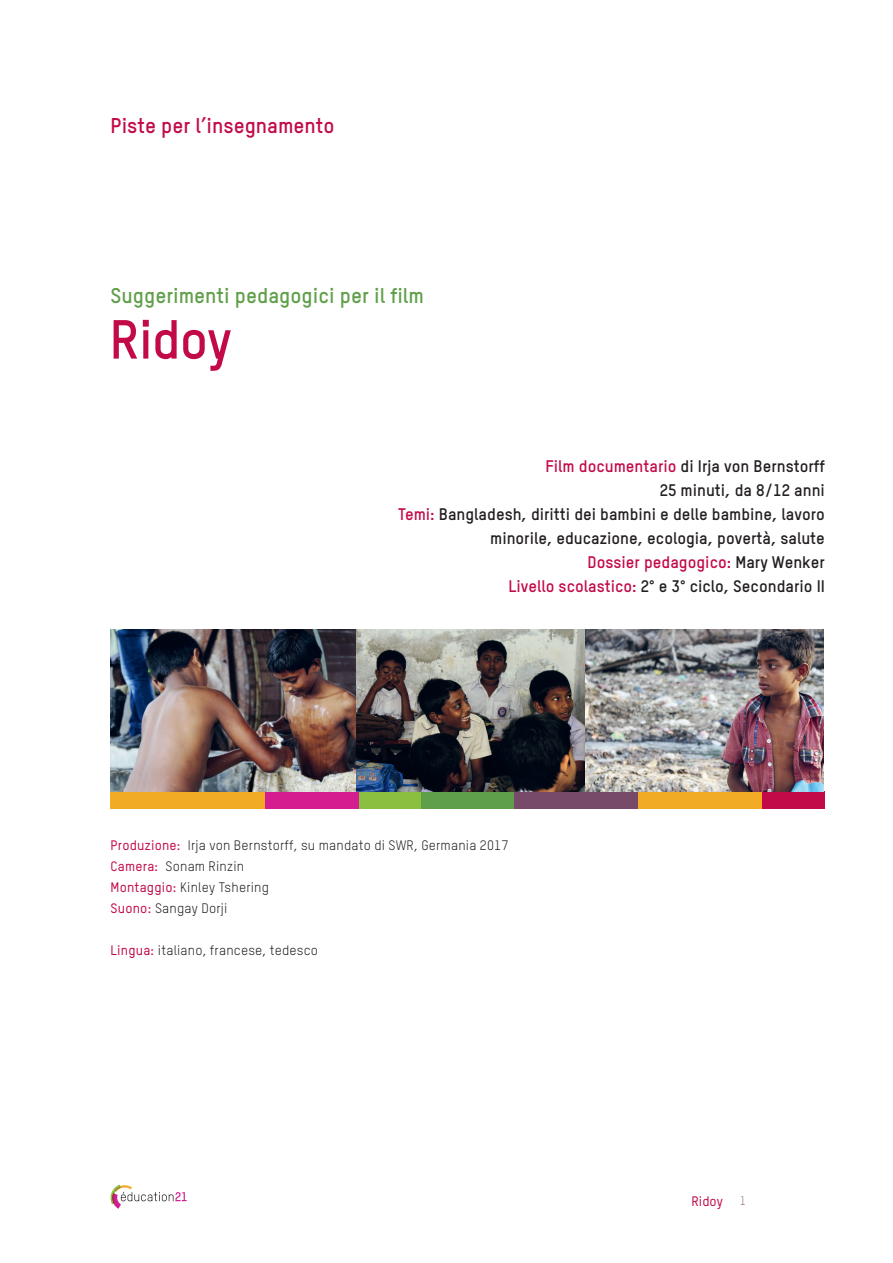
<style>
.page{position:relative;width:893px;height:1263px;background:#fff}
.page>*{position:absolute;margin:0;border:0;box-sizing:border-box;transform-origin:0 0}
.t1{font:700 54px "TSTARPRO";letter-spacing:-.02em;color:#c30a49}
.t2{font:700 21px "TSTARPRO";color:#609f4a}
.t3{font:700 21px "TSTARPRO";color:#c30a49}
.t4{font:700 16.5px/24px "TSTARPRO";color:#231f20;text-align:right}
.t5{font:13.5px/21px "TSTARPRO";letter-spacing:.015em;color:#231f20}
.t6{font:500 13.5px "TSTARPRO";color:#c30a49}
.t7{font:300 12px "TSTARPRO";color:#784a69}
.s1{color:#c30a49}
.s2{font-weight:500;color:#c30a49}
</style>
<div class="page">
<svg style="left:111px;top:1184px;width:76px;height:25px"></svg>
<div style="left:111px;top:791px;width:31px;height:17px;background:#f2ab24"></div>
<div style="left:142px;top:791px;width:31px;height:17px;background:#f2ab24"></div>
<div style="left:173px;top:791px;width:31px;height:17px;background:#f2ab24"></div>
<div style="left:204px;top:791px;width:31px;height:17px;background:#f2ab24"></div>
<div style="left:235px;top:791px;width:31px;height:17px;background:#f2ab24"></div>
<div style="left:266px;top:791px;width:31px;height:17px;background:#d51d90"></div>
<div style="left:297px;top:791px;width:31px;height:17px;background:#d51d90"></div>
<div style="left:328px;top:791px;width:31px;height:17px;background:#d51d90"></div>
<div style="left:359px;top:791px;width:31px;height:17px;background:#8abf3f"></div>
<div style="left:390px;top:791px;width:31px;height:17px;background:#8abf3f"></div>
<div style="left:421px;top:791px;width:31px;height:17px;background:#609f4a"></div>
<div style="left:452px;top:791px;width:31px;height:17px;background:#609f4a"></div>
<div style="left:483px;top:791px;width:31px;height:17px;background:#609f4a"></div>
<div style="left:514px;top:791px;width:31px;height:17px;background:#784a69"></div>
<div style="left:545px;top:791px;width:31px;height:17px;background:#784a69"></div>
<div style="left:576px;top:791px;width:31px;height:17px;background:#784a69"></div>
<div style="left:607px;top:791px;width:32px;height:17px;background:#784a69"></div>
<div style="left:639px;top:791px;width:31px;height:17px;background:#f2ab24"></div>
<div style="left:670px;top:791px;width:31px;height:17px;background:#f2ab24"></div>
<div style="left:701px;top:791px;width:31px;height:17px;background:#f2ab24"></div>
<div style="left:732px;top:791px;width:31px;height:17px;background:#f2ab24"></div>
<div style="left:763px;top:791px;width:31px;height:17px;background:#c30a49"></div>
<div style="left:794px;top:791px;width:31px;height:17px;background:#c30a49"></div>
<img style="left:111px;top:629px;width:475px;height:162px">
<img style="left:586px;top:629px;width:238px;height:162px">
<p class="t3" style="left:111px;top:112px;width:226px">Piste per l’insegnamento</p>
<p class="t2" style="left:111px;top:283px;width:315px">Suggerimenti pedagogici per il film</p>
<h1 class="t1" style="left:109px;top:305px;width:124px">Ridoy</h1>
<p class="t4" style="left:398px;top:454px;width:428px"><span class="s1">Film documentario</span> di Irja von Bernstorff<br>25 minuti, da 8/12 anni<br><span class="s1">Temi:</span> Bangladesh, diritti dei bambini e delle bambine, lavoro minorile, educazione, ecologia, povertà, salute<br><span class="s1">Dossier pedagogico:</span> Mary Wenker<br><span class="s1">Livello scolastico:</span> 2° e 3° ciclo, Secondario II</p>
<p class="t5" style="left:111px;top:834px;width:399px"><span class="s2">Produzione:</span> Irja von Bernstorff, su mandato di SWR, Germania 2017<br><span class="s2">Camera:</span> Sonam Rinzin<br><span class="s2">Montaggio:</span> Kinley Tshering<br><span class="s2">Suono:</span> Sangay Dorji</p>
<p class="t5" style="left:111px;top:939px;width:209px"><span class="s2">Lingua:</span> italiano, francese, tedesco</p>
<p class="t6" style="left:691px;top:1193px;width:33px">Ridoy</p>
<p class="t7" style="left:740px;top:1194px;width:8px">1</p>
</div>
